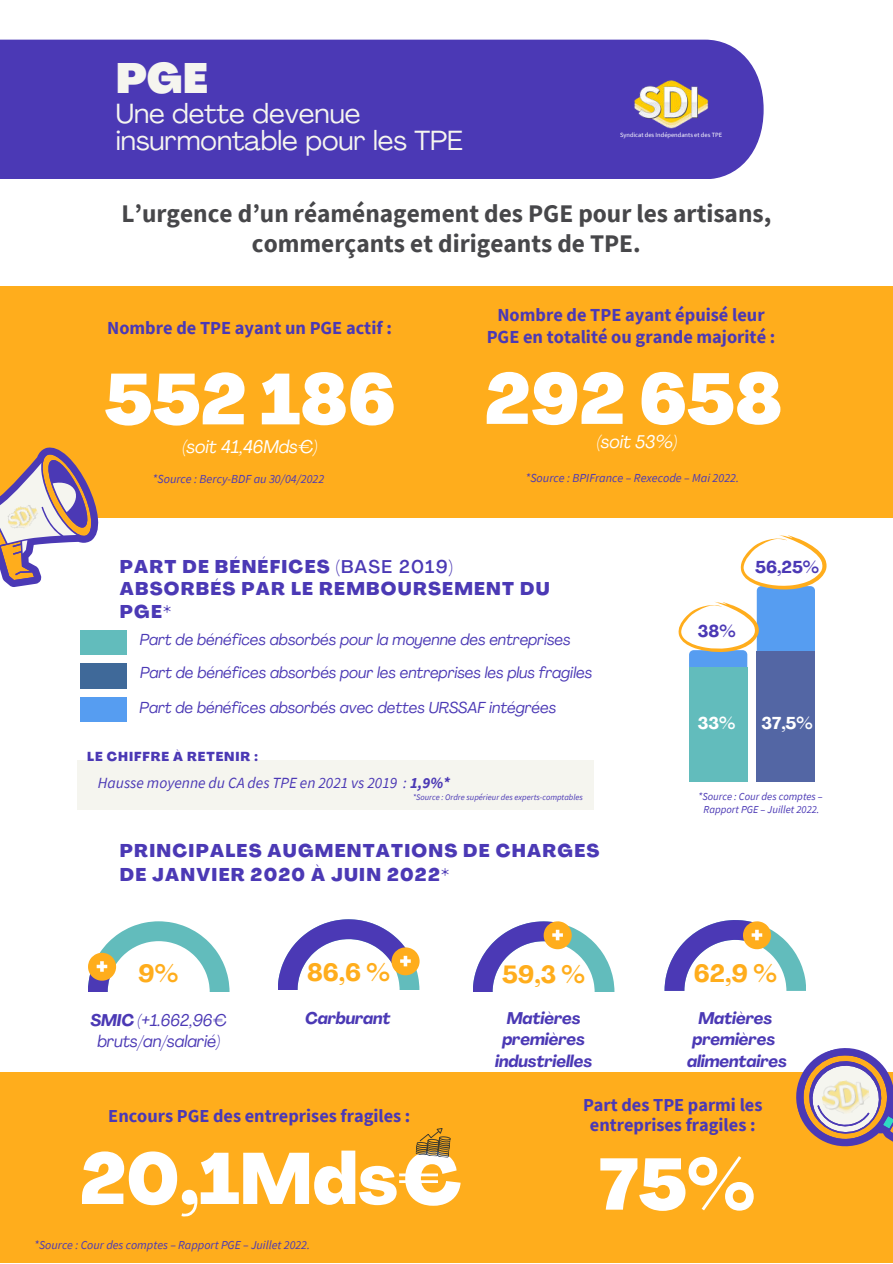
<style>
.page{position:relative;width:893px;height:1264px;background:#fff}
.page>*{position:absolute;margin:0;border:0;box-sizing:border-box;transform-origin:0 0}
.t1{font:800 71.7px "Agrandir";color:#fff}
.t2{font:800 71.55px "Agrandir";color:#fff}
.t3{font:800 70.8px "Agrandir";color:#fff}
.t4{font:900 41.7px "Agrandir";color:#f5f5ef}
.t5{font:27.3px/27px "Agrandir";color:#f5f5ef}
.t6{font:700 25.35px/29.2px "Source Sans Pro";color:#47474a;text-align:center}
.t7{font:700 24.6px "Agrandir";color:#ffad1c}
.t8{font:700 18.3px/20.2px "Source Sans Pro";color:#4b39b5;text-align:center}
.t9{font:800 18.15px/22.8px "Agrandir";letter-spacing:.07em;color:#4b39b5}
.t10{font:italic 18.15px "Agrandir";color:#fff}
.t11{font:700 16.95px "Agrandir";color:#4b39b5}
.t12{font:700 16.95px "Agrandir";color:#fff}
.t13{font:italic 700 16.65px/21.6px "Agrandir";color:#4b39b5;text-align:center}
.t14{font:italic 16.65px/21.6px "Agrandir";color:#4b39b5;text-align:center}
.t15{font:italic 15.75px "Agrandir";color:#4b39b5}
.t16{font:italic 15.6px "Source Sans Pro";color:#4b39b5}
.t17{font:800 12.75px "Agrandir";letter-spacing:.07em;color:#4b39b5}
.t18{font:italic 12.3px "Source Sans Pro";color:#4b39b5}
.t19{font:italic 12.15px "Source Sans Pro";color:#4b39b5}
.t20{font:italic 10.65px/13.4px "Source Sans Pro";color:#4b39b5;text-align:center}
.t21{font:italic 8.4px "Source Sans Pro";color:#4b39b5}
.t22{font:6.45px "Source Sans Pro";color:#fff}
.s1{font-weight:500}
.s2{font-weight:700}
</style>
<div class="page">
<div style="left:0;top:286px;width:892px;height:231px;background:#ffad1c"></div>
<div style="left:689px;top:667px;width:58px;height:114px;background:#62bcbc"></div>
<div style="left:756px;top:652px;width:58px;height:129px;background:#5366a4"></div>
<div style="left:0;top:40px;width:763px;height:139px;background:#4b39b5"></div>
<svg style="left:740px;top:535px;width:86px;height:56px"></svg>
<svg style="left:0;top:447px;width:99px;height:140px"></svg>
<img style="left:4px;top:501px;width:38px;height:32px">
<img style="left:623px;top:66px;width:96px;height:63px">
<div style="left:80px;top:630px;width:46px;height:24px;background:#62bcbc"></div>
<div style="left:80px;top:664px;width:46px;height:24px;background:#3f6999"></div>
<div style="left:80px;top:697px;width:46px;height:25px;background:#569df1"></div>
<svg style="left:678px;top:601px;width:81px;height:53px"></svg>
<div style="left:0;top:1072px;width:892px;height:190px;background:#ffad1c"></div>
<svg style="left:796px;top:1048px;width:96px;height:99px"></svg>
<img style="left:819px;top:1077px;width:52px;height:39px">
<svg style="left:415px;top:1128px;width:36px;height:30px"></svg>
<svg style="left:88px;top:921px;width:141px;height:71px"></svg>
<svg style="left:278px;top:919px;width:141px;height:71px"></svg>
<svg style="left:473px;top:921px;width:141px;height:71px"></svg>
<svg style="left:664px;top:920px;width:142px;height:70px"></svg>
<div style="left:77px;top:759px;width:516px;height:50px;background:#f5f5ef"></div>
<h3 class="t4" style="left:116px;top:52px;width:94px">PGE</h3>
<h3 class="t5" style="left:116px;top:100px;width:349px">Une dette devenue insurmontable pour les TPE</h3>
<p class="t22" style="left:620px;top:130px;width:103px">Syndicat des Indépendants et des TPE</p>
<h3 class="t6" style="left:121px;top:199px;width:651px">L’urgence d’un réaménagement des PGE pour les artisans, commerçants et dirigeants de TPE.</h3>
<p class="t8" style="left:107px;top:317px;width:286px">Nombre de TPE ayant un PGE actif :</p>
<h3 class="t3" style="left:104px;top:355px;width:293px">552 186</h3>
<p class="t10" style="left:182px;top:435px;width:136px">(soit 41,46Mds€)</p>
<p class="t18" style="left:152px;top:471px;width:173px">*Source : Bercy-BDF au 30/04/2022</p>
<p class="t8" style="left:486px;top:304px;width:290px;line-height:21.3px">Nombre de TPE ayant épuisé leur<br>PGE en totalité ou grande majorité :</p>
<h3 class="t3" style="left:484px;top:355px;width:299px">292 658</h3>
<p class="t10" style="left:597px;top:430px;width:82px">(soit 53%)</p>
<p class="t18" style="left:525px;top:470px;width:215px">*Source : BPIFrance – Rexecode – Mai 2022.</p>
<p class="t9" style="left:120px;top:555px;width:431px">PART DE BÉNÉFICES <span class="s1">(BASE 2019)<br></span>ABSORBÉS PAR LE REMBOURSEMENT DU<br>PGE*</p>
<p class="t15" style="left:140px;top:630px;width:432px">Part de bénéfices absorbés pour la moyenne des entreprises</p>
<p class="t15" style="left:140px;top:662px;width:453px">Part de bénéfices absorbés pour les entreprises les plus fragiles</p>
<p class="t15" style="left:140px;top:698px;width:418px">Part de bénéfices absorbés avec dettes URSSAF intégrées</p>
<p class="t17" style="left:87px;top:748px;width:172px">LE CHIFFRE À RETENIR :</p>
<p class="t16" style="left:98px;top:773px;width:354px">Hausse moyenne du CA des TPE en 2021 vs 2019 : <span class="s2">1,9%*</span></p>
<p class="t21" style="left:412px;top:792px;width:172px">*Source : Ordre supérieur des experts-comptables</p>
<p class="t9" style="left:120px;top:839px;width:481px;line-height:23.5px">PRINCIPALES AUGMENTATIONS DE CHARGES<br>DE JANVIER 2020 À JUIN 2022*</p>
<p class="t11" style="left:697px;top:621px;width:39px">38%</p>
<p class="t11" style="left:755px;top:556px;width:65px">56,25%</p>
<p class="t12" style="left:697px;top:712px;width:39px">33%</p>
<p class="t12" style="left:761px;top:712px;width:53px">37,5%</p>
<p class="t20" style="left:698px;top:789px;width:126px">*Source : Cour des comptes –<br>Rapport PGE – Juillet 2022.</p>
<h3 class="t7" style="left:138px;top:958px;width:41px">9%</h3>
<h3 class="t7" style="left:307px;top:957px;width:84px">86,6 %</h3>
<h3 class="t7" style="left:502px;top:959px;width:84px">59,3 %</h3>
<h3 class="t7" style="left:694px;top:958px;width:84px">62,9 %</h3>
<p class="t13" style="left:495px;top:1007px;width:98px">Matières premières industrielles</p>
<p class="t14" style="left:90px;top:1009px;width:138px"><span class="s2">SMIC</span> (+1.662,96€ bruts/an/salarié)</p>
<p class="t13" style="left:305px;top:1007px;width:87px">Carburant</p>
<p class="t13" style="left:687px;top:1007px;width:101px">Matières premières alimentaires</p>
<p class="t8" style="left:108px;top:1105px;width:303px">Encours PGE des entreprises fragiles :</p>
<h2 class="t2" style="left:80px;top:1134px;width:383px">20,1Mds€</h2>
<p class="t19" style="left:34px;top:1237px;width:277px">*Source : Cour des comptes – Rapport PGE – Juillet 2022.</p>
<p class="t8" style="left:583px;top:1094px;width:181px">Part des TPE parmi les entreprises fragiles :</p>
<h1 class="t1" style="left:599px;top:1139px;width:158px">75%</h1>
</div>
